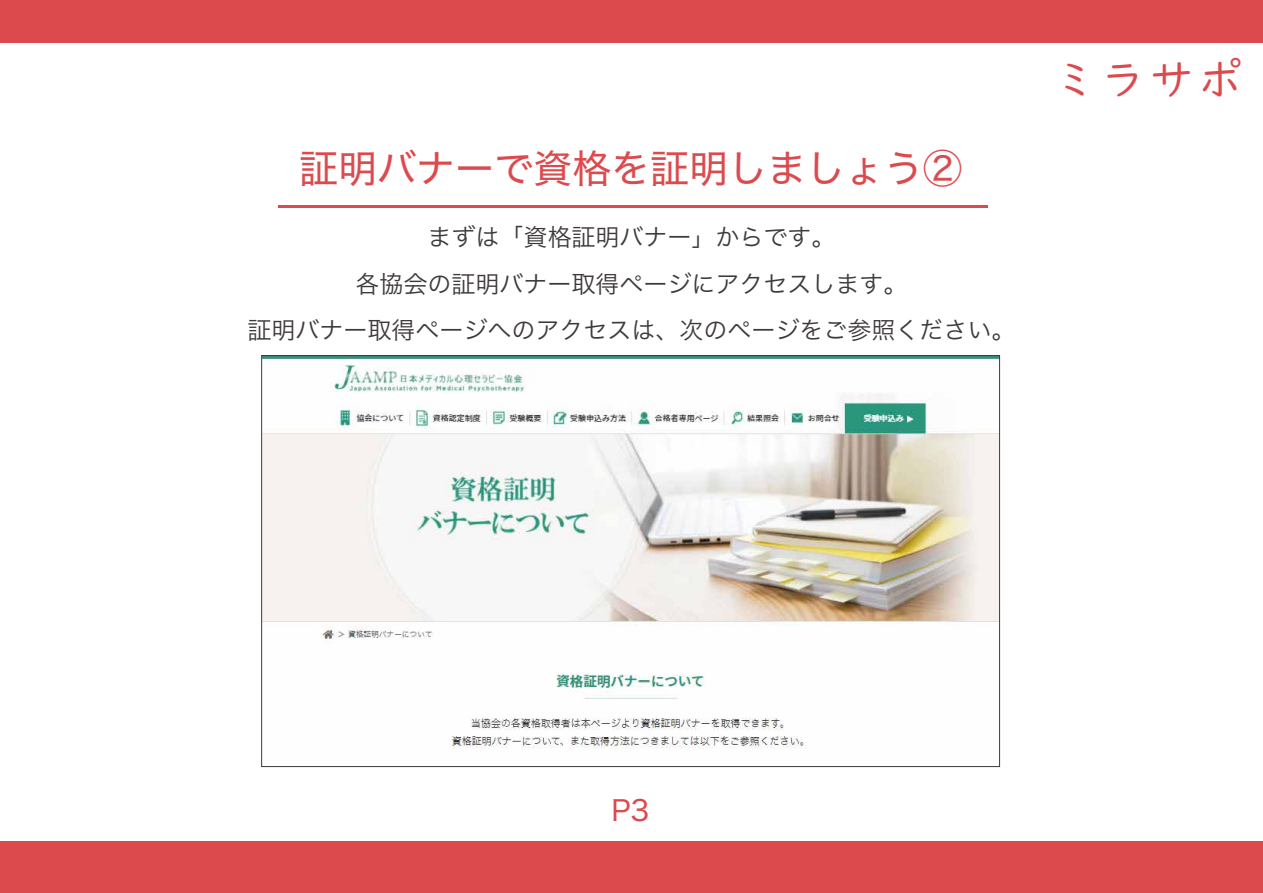
<style>
.page{position:relative;width:1263px;height:893px;background:#fff}
.page>*{position:absolute;margin:0;border:0;box-sizing:border-box;transform-origin:0 0}
.t1{font:44.1px "UD Digi Kyokasho N R";color:#dc4a4e}
.t2{font:39px "Hira Kaku Pro N W4";color:#dc4a4e}
.t3{font:28.35px "Hira Kaku Pro N W4";color:#dc4a4e}
.t4{font:24px/46.5px "Hira Kaku Pro N W3";color:#3e3a39;text-align:center}
</style>
<div class="page">
<img style="left:263px;top:357px;width:735px;height:392px">
<div style="left:0;top:0;width:1263px;height:42px;background:#dc4a4e"></div>
<div style="left:0;top:842px;width:1263px;height:51px;background:#dc4a4e"></div>
<hr style="left:278px;top:205px;width:710px;height:2px;background:#dc4a4e">
<h2 class="t2" style="left:299px;top:134px;width:665px">証明バナーで資格を証明しましょう②</h2>
<p class="t4" style="left:247px;top:212px;width:770px">まずは「資格証明バナー」からです。<br>各協会の証明バナー取得ページにアクセスします。<br>証明バナー取得ページへのアクセスは、次のページをご参照ください。</p>
<h1 class="t1" style="left:1052px;top:54px;width:191px">ミラサポ</h1>
<p class="t3" style="left:611px;top:784px;width:40px">P3</p>
</div>
